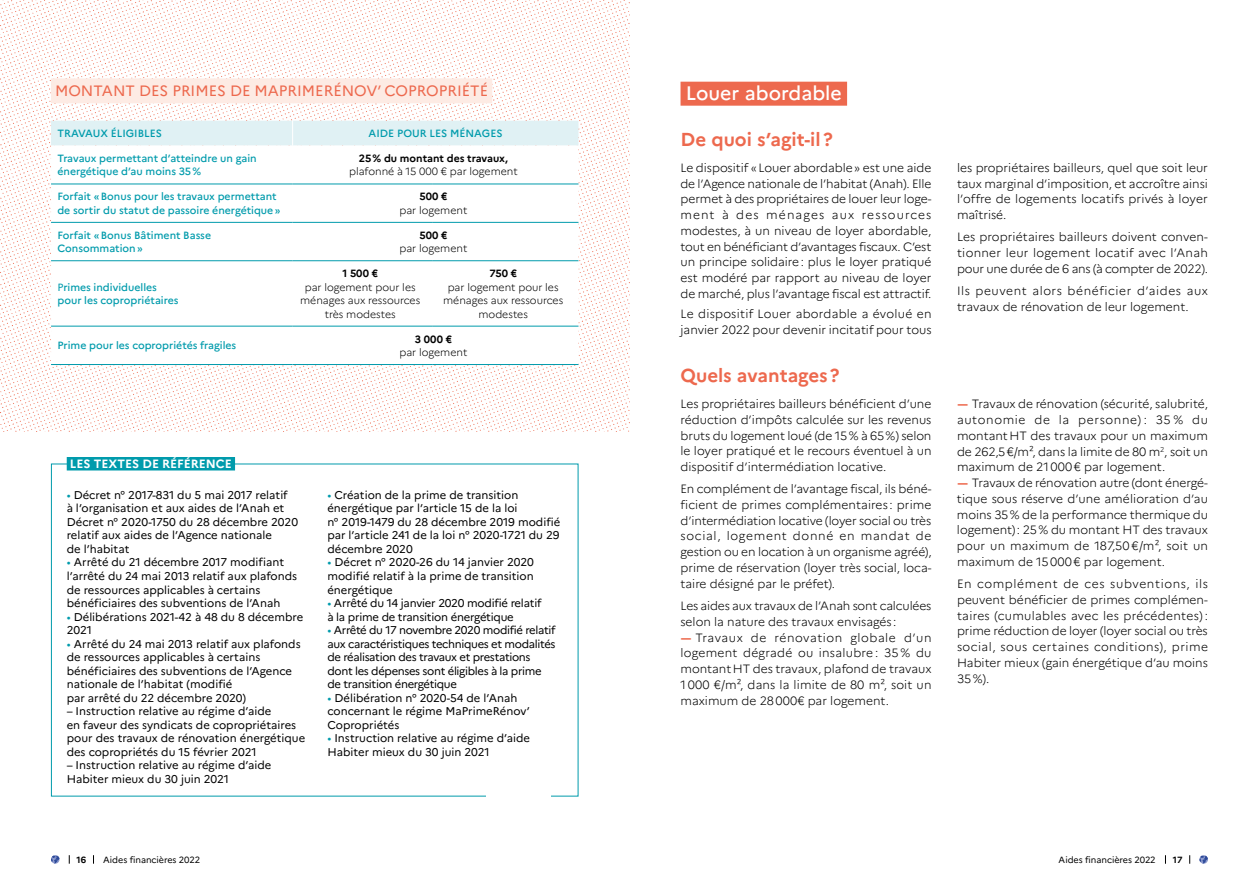
<style>
.page{position:relative;width:1259px;height:893px;background:#fff}
.page>*{position:absolute;margin:0;border:0;box-sizing:border-box;transform-origin:0 0}
.t1{font:500 19.5px "Marianne";color:#fff}
.t2{font:700 18.75px "Marianne";color:#ed694e}
.t3{font:15px "Marianne";color:#ed694e}
.t4{font:300 12px/15.8px "Marianne";color:#000;text-align:justify}
.t5{font:300 12px/15.8px "Marianne";letter-spacing:.02em;color:#000}
.t6{font:700 12px "Marianne";color:#fff}
.t7{font:11.25px/13.5px "Marianne";color:#000}
.t8{font:11.25px/13.5px "Marianne";letter-spacing:-.03em;color:#000}
.t9{font:11.25px/13.5px "Marianne";letter-spacing:-.02em;color:#000}
.t10{font:500 10.5px/13.5px "Marianne";color:#009bac}
.t11{font:300 10.5px/13.5px "Marianne";color:#000;text-align:center}
.t12{font:700 10.5px "Marianne";color:#000}
.t13{font:9px "Marianne";letter-spacing:-.005em;color:#000}
.t14{font:700 9px "Marianne";color:#000}
.s1{font-weight:400}
.s2{color:#009bac}
.s3{font-weight:700;font-size:12.15px;color:#ed694e}
</style>
<div class="page">
<div style="left:680px;top:82px;width:167px;height:24px;background:#ed694e"></div>
<div style="left:67px;top:457px;width:168px;height:13px;background:#009bac"></div>
<img style="left:0;top:0;width:629px;height:432px">
<div style="left:51px;top:78px;width:441px;height:25px;background:#fdebe4"></div>
<svg style="left:51px;top:146px;width:527px;height:218px"></svg>
<hr style="left:51px;top:184px;width:242px;height:1px;background:#009bac">
<hr style="left:293px;top:184px;width:139px;height:1px;background:#009bac">
<hr style="left:432px;top:184px;width:146px;height:1px;background:#009bac">
<hr style="left:51px;top:222px;width:242px;height:1px;background:#009bac">
<hr style="left:293px;top:222px;width:139px;height:1px;background:#009bac">
<hr style="left:432px;top:222px;width:146px;height:1px;background:#009bac">
<hr style="left:51px;top:260px;width:242px;height:1px;background:#009bac">
<hr style="left:293px;top:260px;width:139px;height:1px;background:#009bac">
<hr style="left:432px;top:260px;width:146px;height:1px;background:#009bac">
<hr style="left:51px;top:326px;width:242px;height:1px;background:#009bac">
<hr style="left:293px;top:326px;width:139px;height:1px;background:#009bac">
<hr style="left:432px;top:326px;width:146px;height:1px;background:#009bac">
<hr style="left:51px;top:364px;width:242px;height:1px;background:#009bac">
<hr style="left:293px;top:364px;width:139px;height:1px;background:#009bac">
<hr style="left:432px;top:364px;width:146px;height:1px;background:#009bac">
<div style="left:51px;top:121px;width:527px;height:25px;background:#e0f1f4"></div>
<svg style="left:1199px;top:855px;width:9px;height:9px"></svg>
<svg style="left:51px;top:855px;width:9px;height:9px"></svg>
<p class="t3" style="left:55px;top:82px;width:434px">MONTANT DES PRIMES DE MAPRIMERÉNOV’ COPROPRIÉTÉ</p>
<p class="t10" style="left:57px;top:127px;width:106px">TRAVAUX ÉLIGIBLES</p>
<p class="t10" style="left:368px;top:127px;width:135px">AIDE POUR LES MÉNAGES</p>
<p class="t10" style="left:57px;top:151px;width:201px">Travaux permettant d’atteindre un gain énergétique d’au moins 35%</p>
<p class="t12" style="left:359px;top:152px;width:151px">25% du montant des travaux,</p>
<p class="t11" style="left:349px;top:165px;width:170px">plafonné à 15 000 € par logement</p>
<p class="t10" style="left:57px;top:190px;width:224px">Forfait «Bonus pour les travaux permettant de sortir du statut de passoire énergétique»</p>
<p class="t12" style="left:419px;top:190px;width:29px">500 €</p>
<p class="t11" style="left:399px;top:203px;width:69px">par logement</p>
<p class="t10" style="left:57px;top:228px;width:155px">Forfait «Bonus Bâtiment Basse<br>Consommation»</p>
<p class="t12" style="left:419px;top:229px;width:29px">500 €</p>
<p class="t11" style="left:399px;top:242px;width:69px">par logement</p>
<p class="t10" style="left:57px;top:280px;width:123px"><span class="s1">P</span>rimes individuelles pour les copropriétaires</p>
<p class="t10" style="left:57px;top:339px;width:180px">Prime pour les copropriétés fragiles</p>
<p class="t6" style="left:70px;top:457px;width:163px">LES TEXTES DE RÉFÉRENCE</p>
<p class="t12" style="left:342px;top:267px;width:37px">1 500 €</p>
<p class="t11" style="left:300px;top:280px;width:122px">par logement pour les ménages aux ressources très modestes</p>
<p class="t12" style="left:489px;top:267px;width:29px">750 €</p>
<p class="t11" style="left:443px;top:280px;width:122px">par logement pour les ménages aux ressources modestes</p>
<p class="t12" style="left:415px;top:332px;width:39px">3 000 €</p>
<p class="t11" style="left:399px;top:346px;width:69px">par logement</p>
<p class="t7" style="left:67px;top:488px;width:233px"><span class="s2">•</span> Décret n° 2017-831 du 5 mai 2017 relatif<br>à l’organisation et aux aides de l’Anah et Décret n° 2020-1750 du 28 décembre 2020 relatif aux aides de l’Agence nationale<br>de l’habitat</p>
<p class="t7" style="left:67px;top:556px;width:232px"><span class="s2">•</span> Arrêté du 21 décembre 2017 modifiant l’arrêté du 24 mai 2013 relatif aux plafonds de ressources applicables à certains bénéficiaires des subventions de l’Anah</p>
<p class="t7" style="left:67px;top:610px;width:238px"><span class="s2">•</span> Délibérations 2021-42 à 48 du 8 décembre<br>2021</p>
<p class="t7" style="left:67px;top:637px;width:235px"><span class="s2">•</span> Arrêté du 24 mai 2013 relatif aux plafonds de ressources applicables à certains bénéficiaires des subventions de l’Agence nationale de l’habitat (modifié<br>par arrêté du 22 décembre 2020)</p>
<p class="t7" style="left:67px;top:704px;width:240px">– Instruction relative au régime d’aide<br>en faveur des syndicats de copropriétaires pour des travaux de rénovation énergétique des copropriétés du 15 février 2021</p>
<p class="t7" style="left:67px;top:758px;width:206px">– Instruction relative au régime d’aide<br>Habiter mieux du 30 juin 2021</p>
<p class="t7" style="left:327px;top:488px;width:234px"><span class="s2">•</span> Création de la prime de transition énergétique par l’article 15 de la loi<br>n° 2019-1479 du 28 décembre 2019 modifié par l’article 241 de la loi n° 2020-1721 du 29 décembre 2020</p>
<p class="t7" style="left:327px;top:556px;width:208px;text-align:justify"><span class="s2">•</span> Décret n° 2020-26 du 14 janvier 2020 modifié relatif à la prime de transition énergétique</p>
<p class="t9" style="left:327px;top:596px;width:215px"><span class="s2">•</span> Arrêté du 14 janvier 2020 modifié relatif à la prime de transition énergétique</p>
<p class="t8" style="left:327px;top:623px;width:230px"><span class="s2">•</span> Arrêté du 17 novembre 2020 modifié relatif aux caractéristiques techniques et modalités de réalisation des travaux et prestations dont les dépenses sont éligibles à la prime de transition énergétique</p>
<p class="t7" style="left:327px;top:691px;width:204px"><span class="s2">•</span> Délibération n° 2020-54 de l’Anah concernant le régime MaPrimeRénov’<br>Copropriétés</p>
<p class="t7" style="left:327px;top:731px;width:204px"><span class="s2">•</span> Instruction relative au régime d’aide<br>Habiter mieux du 30 juin 2021</p>
<h1 class="t1" style="left:686px;top:81px;width:157px">Louer abordable</h1>
<h2 class="t2" style="left:680px;top:127px;width:154px">De quoi s’agit-il?</h2>
<p class="t4" style="left:680px;top:160px;width:252px">Le dispositif «Louer abordable» est une aide de l’Agence nationale de l’habitat (Anah). Elle permet à des propriétaires de louer leur loge&shy;ment à des ménages aux ressources modestes, à un niveau de loyer abordable, tout en bénéficiant d’avantages fiscaux. C’est un principe solidaire: plus le loyer pratiqué est modéré par rapport au niveau de loyer de marché, plus l’avantage fiscal est attractif.</p>
<p class="t4" style="left:680px;top:306px;width:252px">Le dispositif Louer abordable a évolué en janvier 2022 pour devenir incitatif pour tous</p>
<h2 class="t2" style="left:680px;top:364px;width:161px">Quels avantages?</h2>
<p class="t4" style="left:680px;top:396px;width:252px">Les propriétaires bailleurs bénéficient d’une réduction d’impôts calculée sur les revenus bruts du logement loué (de 15% à 65%) selon le loyer pratiqué et le recours éventuel à un dispositif d’intermédiation locative.</p>
<p class="t4" style="left:680px;top:481px;width:253px">En complément de l’avantage fiscal, ils béné&shy;ficient de primes complémentaires : prime d’intermédiation locative (loyer social ou très social, logement donné en mandat de gestion ou en location à un organisme agréé), prime de réservation (loyer très social, loca&shy;taire désigné par le préfet).</p>
<p class="t4" style="left:680px;top:598px;width:252px;text-align:left">Les aides aux travaux de l’Anah sont calculées selon la nature des travaux envisagés : <span class="s3">-</span>Travaux de rénovation globale d’un logement dégradé ou insalubre : 35 % du montantHT des travaux, plafond de travaux 1000 €/m², dans la limite de 80 m², soit un maximum de 28000€ par logement.</p>
<p class="t4" style="left:957px;top:160px;width:252px">les propriétaires bailleurs, quel que soit leur taux marginal d’imposition, et accroître ainsi l’offre de logements locatifs privés à loyer maîtrisé.</p>
<p class="t4" style="left:957px;top:229px;width:252px">Les propriétaires bailleurs doivent conven&shy;tionner leur logement locatif avec l’Anah pour une durée de 6 ans (à compter de 2022).</p>
<p class="t5" style="left:957px;top:283px;width:252px">Ils peuvent alors bénéficier d’aides aux travaux de rénovation de leur logement.</p>
<p class="t4" style="left:957px;top:396px;width:252px;text-align:left"><span class="s3">-</span>Travaux de rénovation (sécurité, salubrité, autonomie de la personne) : 35 % du montantHT des travaux pour un maximum de 262,5€/m², dans la limite de 80 m<sup>2</sup>, soit un maximum de 21000€ par logement. <span class="s3">-</span>Travaux de rénovation autre (dont énergé&shy;tique sous réserve d’une amélioration d’au moins 35% de la performance thermique du logement): 25% du montant HT des travaux pour un maximum de 187,50 €/m², soit un maximum de 15000€ par logement.</p>
<p class="t4" style="left:957px;top:576px;width:252px">En complément de ces subventions, ils peuvent bénéficier de primes complémen&shy;taires (cumulables avec les précédentes) : prime réduction de loyer (loyer social ou très social, sous certaines conditions), prime Habiter mieux (gain énergétique d’au moins 35%).</p>
<p class="t14" style="left:76px;top:854px;width:12px">16</p>
<p class="t13" style="left:103px;top:854px;width:98px">Aides financières 2022</p>
<p class="t13" style="left:1058px;top:854px;width:98px">Aides financières 2022</p>
<p class="t14" style="left:1172px;top:854px;width:11px">17</p>
</div>
